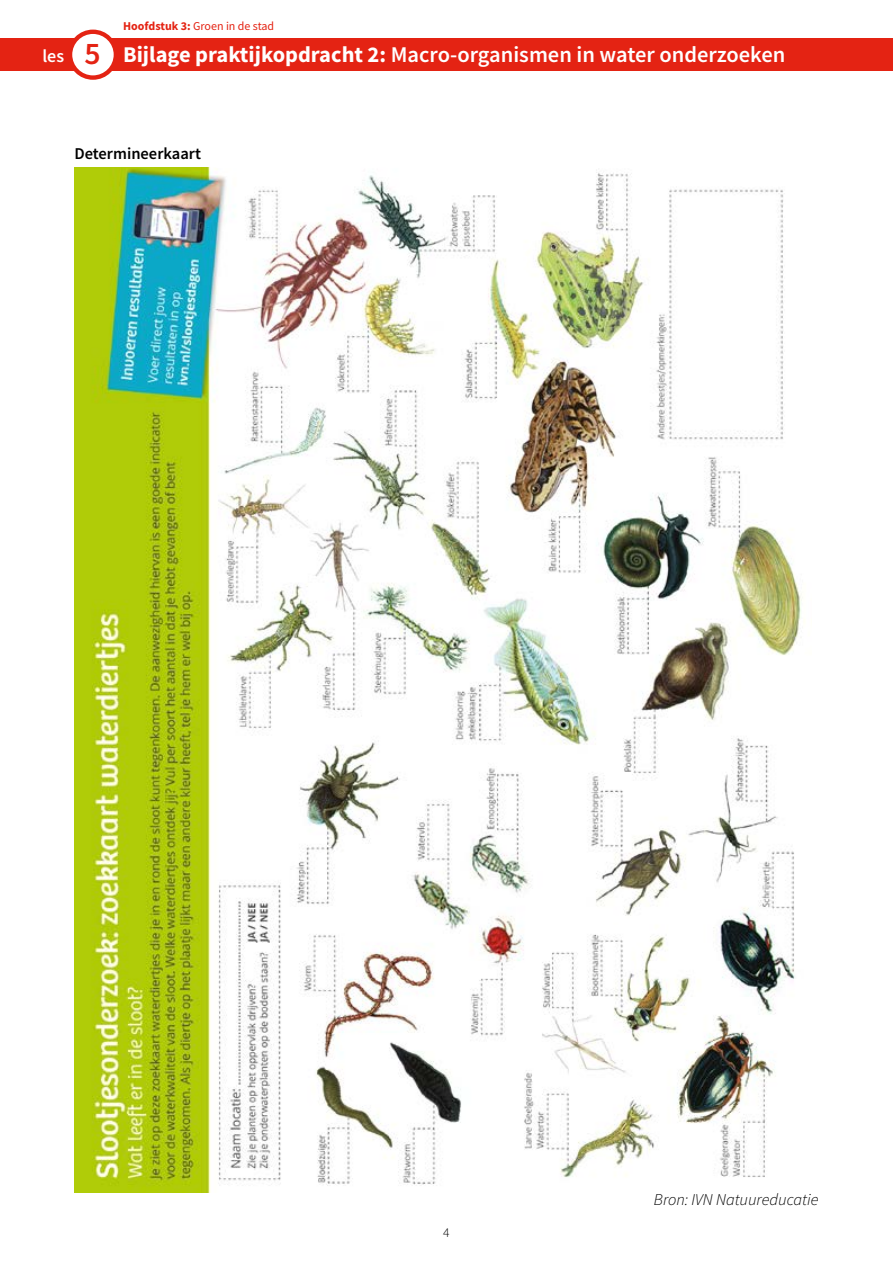
<style>
.page{position:relative;width:893px;height:1263px;background:#fff}
.page>*{position:absolute;margin:0;border:0;box-sizing:border-box;transform-origin:0 0}
.t1{font:600 22.5px "Source Sans Pro";color:#fff}
.t2{font:600 18px "Source Sans Pro";color:#fff}
.t3{font:italic 300 16.5px "Source Sans Pro";color:#000}
.t4{font:600 16.5px "Source Sans Pro";color:#000}
.t5{font:300 13.5px "Source Sans Pro";color:#000}
.t6{font:12px "Source Sans Pro";color:#e42313}
.s1{font-size:31.5px;color:#e42313}
.s2{font-weight:700}
</style>
<div class="page">
<div style="left:0;top:38px;width:893px;height:33px;background:#e42313"></div>
<div style="left:70px;top:32px;width:46px;height:46px;background:#fff;border-radius:50%"></div>
<div style="left:68px;top:30px;width:50px;height:50px;border:4px solid #e42313;border-radius:50%"></div>
<img style="left:74px;top:167px;width:731px;height:1026px">
<p class="t2" style="left:42px;top:44px;width:60px">les <span class="s1">5</span></p>
<p class="t6" style="left:123px;top:19px;width:153px"><span class="s2">Hoofdstuk 3:</span> Groen in de stad</p>
<p class="t1" style="left:123px;top:39px;width:664px"><span class="s2">Bijlage praktijkopdracht 2:</span> Macro-organismen in water onderzoeken</p>
<p class="t4" style="left:74px;top:143px;width:128px">Determineerkaart</p>
<p class="t5" style="left:443px;top:1224px;width:8px">4</p>
<p class="t3" style="left:654px;top:1189px;width:166px">Bron: IVN Natuureducatie</p>
</div>
